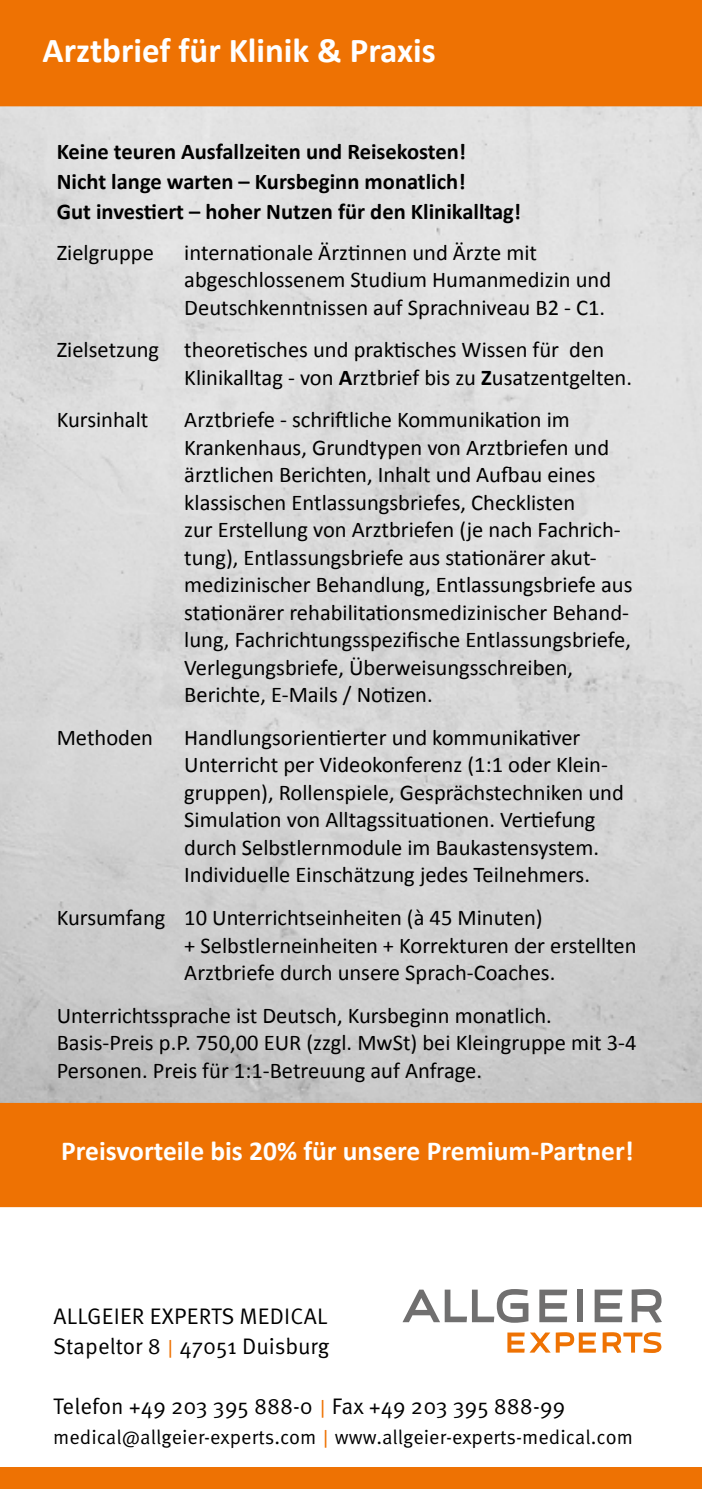
<style>
.page{position:relative;width:702px;height:1489px;background:#fff}
.page>*{position:absolute;margin:0;border:0;box-sizing:border-box;transform-origin:0 0}
.t1{font:700 35px "Calibri";color:#fff}
.t2{font:700 27.5px "Calibri";color:#fff}
.t3{font:22.5px/27.5px "Calibri";color:#000}
.t4{font:700 22.5px/30px "Calibri";color:#000}
.t5{font:22.5px/30px "Meta Pro Norm";color:#000}
.t6{font:20px "Meta Pro Norm";color:#000}
.s1{font-weight:700}
.s2{font-family:"Calibri";font-size:20px;color:#ee7203}
.s3{font-family:"Calibri";color:#ee7203}
</style>
<div class="page">
<svg style="left:539px;top:1289px;width:28px;height:32px"></svg>
<div style="left:577px;top:1289px;width:6px;height:32px;background:#706f6f"></div>
<svg style="left:594px;top:1289px;width:28px;height:32px"></svg>
<svg style="left:631px;top:1289px;width:31px;height:33px"></svg>
<svg style="left:402px;top:1289px;width:126px;height:33px"></svg>
<svg style="left:602px;top:1332px;width:59px;height:20px"></svg>
<svg style="left:507px;top:1332px;width:89px;height:20px"></svg>
<div style="left:0;top:1102px;width:702px;height:104px;background:#ee7203"></div>
<div style="left:0;top:1467px;width:702px;height:21px;background:#ee7203"></div>
<div style="left:0;top:0;width:702px;height:106px;background:#ee7203"></div>
<h1 class="t1" style="left:43px;top:28px;width:394px">Arztbrief für Klinik &amp; Praxis</h1>
<p class="t4" style="left:57px;top:136px;width:466px">Keine teuren Ausfallzeiten und Reisekosten!<br>Nicht lange warten – Kursbeginn monatlich!<br>Gut investiert – hoher Nutzen für den Klinikalltag!</p>
<p class="t3" style="left:57px;top:238px;width:99px">Zielgruppe</p>
<p class="t3" style="left:184px;top:238px;width:428px">internationale Ärztinnen und Ärzte mit abgeschlossenem Studium Humanmedizin und<br>Deutschkenntnissen auf Sprachniveau B2 - C1.</p>
<p class="t3" style="left:184px;top:336px;width:449px;text-indent:-128px">Zielsetzung theoretisches und praktisches Wissen für den<br>Klinikalltag - von <span class="s1">A</span>rztbrief bis zu <span class="s1">Z</span>usatzentgelten.</p>
<p class="t3" style="left:57px;top:406px;width:93px">Kursinhalt</p>
<p class="t3" style="left:184px;top:406px;width:450px">Arztbriefe - schriftliche Kommunikation im Krankenhaus, Grundtypen von Arztbriefen und ärztlichen Berichten, Inhalt und Aufbau eines klassischen Entlassungsbriefes, Checklisten<br>zur Erstellung von Arztbriefen (je nach Fachrich&shy;tung), Entlassungsbriefe aus stationärer akut&shy;medizinischer Behandlung, Entlassungsbriefe aus stationärer rehabilitationsmedizinischer Behand&shy;lung, Fachrichtungsspezifische Entlassungsbriefe, Verlegungsbriefe, Überweisungsschreiben, Berichte, E-Mails / Notizen.</p>
<p class="t3" style="left:57px;top:723px;width:98px">Methoden</p>
<p class="t3" style="left:184px;top:723px;width:441px">Handlungsorientierter und kommunikativer Unterricht per Videokonferenz (1:1 oder Klein&shy;gruppen), Rollenspiele, Gesprächstechniken und Simulation von Alltagssituationen. Vertiefung durch Selbstlernmodule im Baukastensystem.<br>Individuelle Einschätzung jedes Teilnehmers.</p>
<p class="t3" style="left:184px;top:903px;width:454px;text-indent:-128px">Kursumfang 10 Unterrichtseinheiten (à 45 Minuten)<br>+ Selbstlerneinheiten + Korrekturen der erstellten<br>Arztbriefe durch unsere Sprach-Coaches.</p>
<p class="t3" style="left:57px;top:1001px;width:581px">Unterrichtssprache ist Deutsch, Kursbeginn monatlich.<br>Basis-Preis p.P. 750,00 EUR (zzgl. MwSt) bei Kleingruppe mit 3-4<br>Personen. Preis für 1:1-Betreuung auf Anfrage.</p>
<p class="t2" style="left:61px;top:1133px;width:574px">Preisvorteile bis 20% für unsere Premium-Partner!</p>
<p class="t5" style="left:53px;top:1299px;width:277px">ALLGEIER EXPERTS MEDICAL<br>Stapeltor 8 <span class="s2">|</span> 47051 Duisburg</p>
<p class="t5" style="left:53px;top:1389px;width:513px">Telefon +49 203 395 888-0 <span class="s2">|</span> Fax +49 203 395 888-99</p>
<p class="t6" style="left:53px;top:1421px;width:581px">medical@allgeier-experts.com <span class="s3">|</span> www.allgeier-experts-medical.com</p>
</div>
